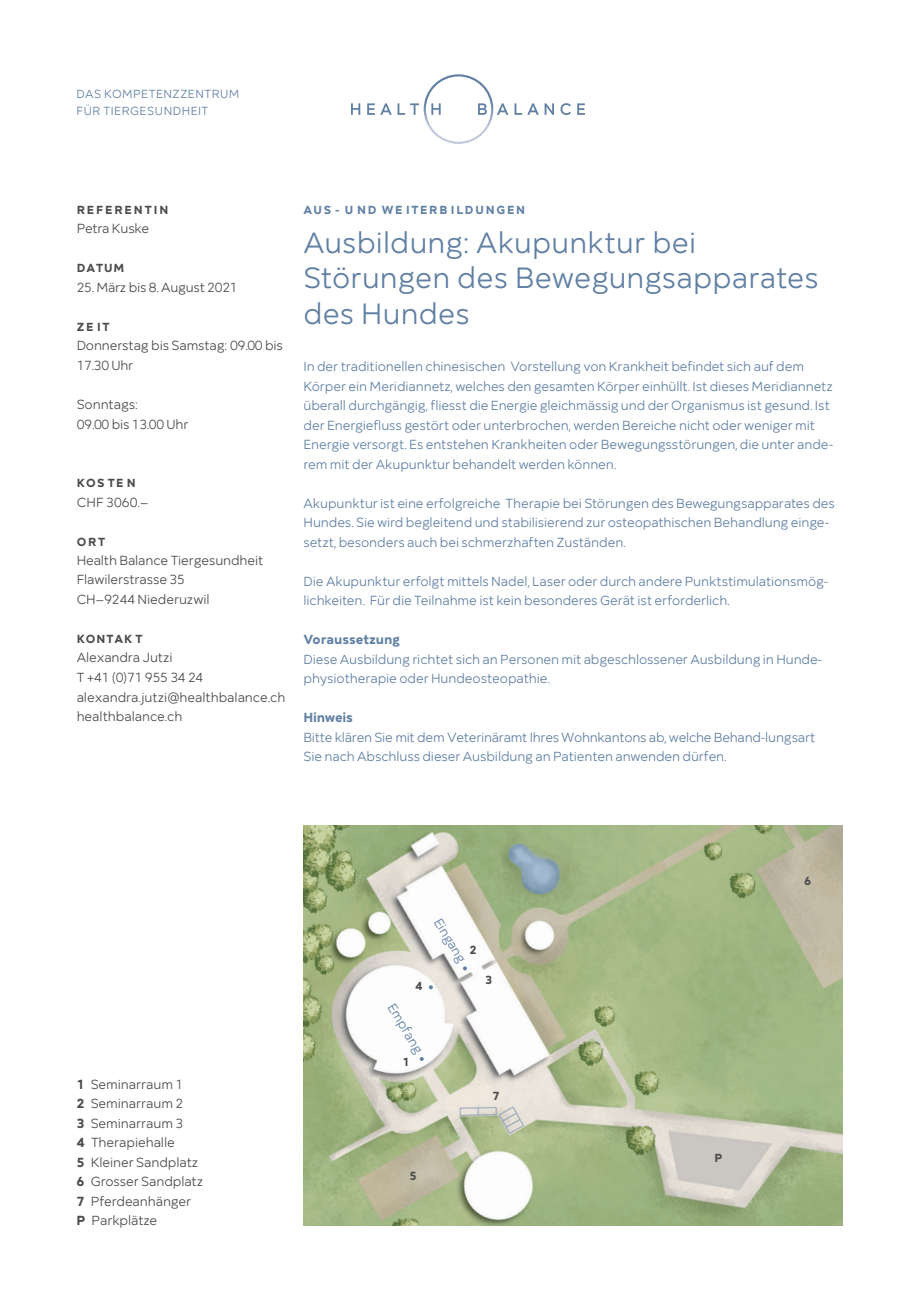
<style>
.page{position:relative;width:919px;height:1289px;background:#fff}
.page>*{position:absolute;margin:0;border:0;box-sizing:border-box;transform-origin:0 0}
.t1{font:30px/35.2px "Mirai";letter-spacing:.005em;color:#6180a4}
.t2{font:13.5px/19.5px "Mirai";letter-spacing:-.01em;color:#6180a4}
.t3{font:13.5px/19.5px "Mirai";letter-spacing:-.01em;color:#4b4c4d}
.t4{font:700 13.5px "Mirai";letter-spacing:-.01em;color:#6180a4}
.t5{font:12px/16.5px "Mirai";letter-spacing:.035em;color:#6180a4}
.t6{font:700 12px "Mirai";letter-spacing:.14em;color:#4b4c4d}
.t7{font:700 12px "Mirai";letter-spacing:.145em;color:#6180a4}
.t8{font:700 12px "Mirai";letter-spacing:.16em;color:#4b4c4d}
.s1{font-weight:700}
</style>
<div class="page">
<img style="left:303px;top:825px;width:539px;height:400px">
<svg style="left:419px;top:1056px;width:4px;height:4px"></svg>
<svg style="left:463px;top:966px;width:4px;height:4px"></svg>
<svg style="left:429px;top:985px;width:4px;height:4px"></svg>
<svg style="left:351px;top:103px;width:9px;height:12px"></svg>
<svg style="left:367px;top:74px;width:141px;height:70px"></svg>
<svg style="left:514px;top:103px;width:40px;height:12px"></svg>
<svg style="left:560px;top:103px;width:11px;height:12px"></svg>
<svg style="left:577px;top:103px;width:8px;height:12px"></svg>
<p class="t5" style="left:77px;top:85px;width:164px">DAS KOMPETENZZENTRUM<br>FÜR TIERGESUNDHEIT</p>
<p class="t8" style="left:77px;top:200px;width:93px">REFERENTIN</p>
<p class="t3" style="left:77px;top:218px;width:74px">Petra Kuske</p>
<p class="t6" style="left:77px;top:259px;width:49px">DATUM</p>
<p class="t3" style="left:77px;top:276px;width:162px">25. März bis 8. August 2021</p>
<p class="t6" style="left:77px;top:317px;width:34px">ZE IT</p>
<p class="t3" style="left:77px;top:334px;width:208px">Donnerstag bis Samstag: 09.00 bis<br>17.30 Uhr</p>
<p class="t3" style="left:77px;top:393px;width:113px">Sonntags:<br>09.00 bis 13.00 Uhr</p>
<p class="t6" style="left:77px;top:473px;width:60px">KOS TE N</p>
<p class="t3" style="left:77px;top:491px;width:73px">CHF 3060.–</p>
<p class="t6" style="left:77px;top:532px;width:30px">ORT</p>
<p class="t3" style="left:77px;top:549px;width:188px">Health Balance Tiergesundheit<br>Flawilerstrasse 35<br>CH–9244 Niederuzwil</p>
<p class="t6" style="left:77px;top:629px;width:67px">KONTAK T</p>
<p class="t3" style="left:77px;top:646px;width:210px">Alexandra Jutzi<br>T +41 (0)71 955 34 24 alexandra.jutzi@healthbalance.ch healthbalance.ch</p>
<p class="t7" style="left:303px;top:200px;width:223px">AUS - U ND WE ITERB ILDUNGEN</p>
<h1 class="t1" style="left:303px;top:223px;width:516px">Ausbildung: Akupunktur bei<br>Störungen des Bewegungsapparates des Hundes</h1>
<p class="t2" style="left:303px;top:356px;width:531px">In der traditionellen chinesischen Vorstellung von Krankheit befindet sich auf dem Körper ein Meridiannetz, welches den gesamten Körper einhüllt. Ist dieses Meridiannetz überall durchgängig, fliesst die Energie gleichmässig und der Organismus ist gesund. Ist der Energiefluss gestört oder unterbrochen, werden Bereiche nicht oder weniger mit Energie versorgt. Es entstehen Krankheiten oder Bewegungsstörungen, die unter ande&shy;rem mit der Akupunktur behandelt werden können.</p>
<p class="t2" style="left:303px;top:492px;width:533px">Akupunktur ist eine erfolgreiche Therapie bei Störungen des Bewegungsapparates des<br>Hundes. Sie wird begleitend und stabilisierend zur osteopathischen Behandlung einge&shy;setzt, besonders auch bei schmerzhaften Zuständen.</p>
<p class="t2" style="left:303px;top:570px;width:526px">Die Akupunktur erfolgt mittels Nadel, Laser oder durch andere Punktstimulationsmög&shy;lichkeiten. Für die Teilnahme ist kein besonderes Gerät ist erforderlich.</p>
<p class="t4" style="left:303px;top:628px;width:98px">Voraussetzung</p>
<p class="t2" style="left:303px;top:648px;width:520px">Diese Ausbildung richtet sich an Personen mit abgeschlossener Ausbildung in Hunde&shy;physiotherapie oder Hundeosteopathie.</p>
<p class="t4" style="left:303px;top:706px;width:51px">Hinweis</p>
<p class="t2" style="left:303px;top:726px;width:513px">Bitte klären Sie mit dem Veterinäramt Ihres Wohnkantons ab, welche Behand-lungsart<br>Sie nach Abschluss dieser Ausbildung an Patienten anwenden dürfen.</p>
<p class="t3" style="left:77px;top:1073px;width:128px"><span class="s1">1</span> Seminarraum 1<br><span class="s1">2</span> Seminarraum 2<br><span class="s1">3</span> Seminarraum 3<br><span class="s1">4</span> Therapiehalle<br><span class="s1">5</span> Kleiner Sandplatz<br><span class="s1">6</span> Grosser Sandplatz<br><span class="s1">7</span> Pferdeanhänger<br><span class="s1">P</span> Parkplätze</p>
<p class="t6" style="left:415px;top:976px;width:9px">4</p>
<p class="t2" style="left:400px;top:998px;width:57px;rotate:59deg">Empfang</p>
<p class="t6" style="left:402px;top:1051px;width:9px">1</p>
<p class="t2" style="left:447px;top:913px;width:51px;rotate:59deg">Eingang</p>
<p class="t6" style="left:469px;top:940px;width:9px">2</p>
<p class="t6" style="left:485px;top:970px;width:9px">3</p>
<p class="t6" style="left:492px;top:1085px;width:9px">7</p>
<p class="t6" style="left:409px;top:1166px;width:9px">5</p>
<p class="t6" style="left:804px;top:871px;width:9px">6</p>
<p class="t6" style="left:714px;top:1147px;width:9px">P</p>
</div>
